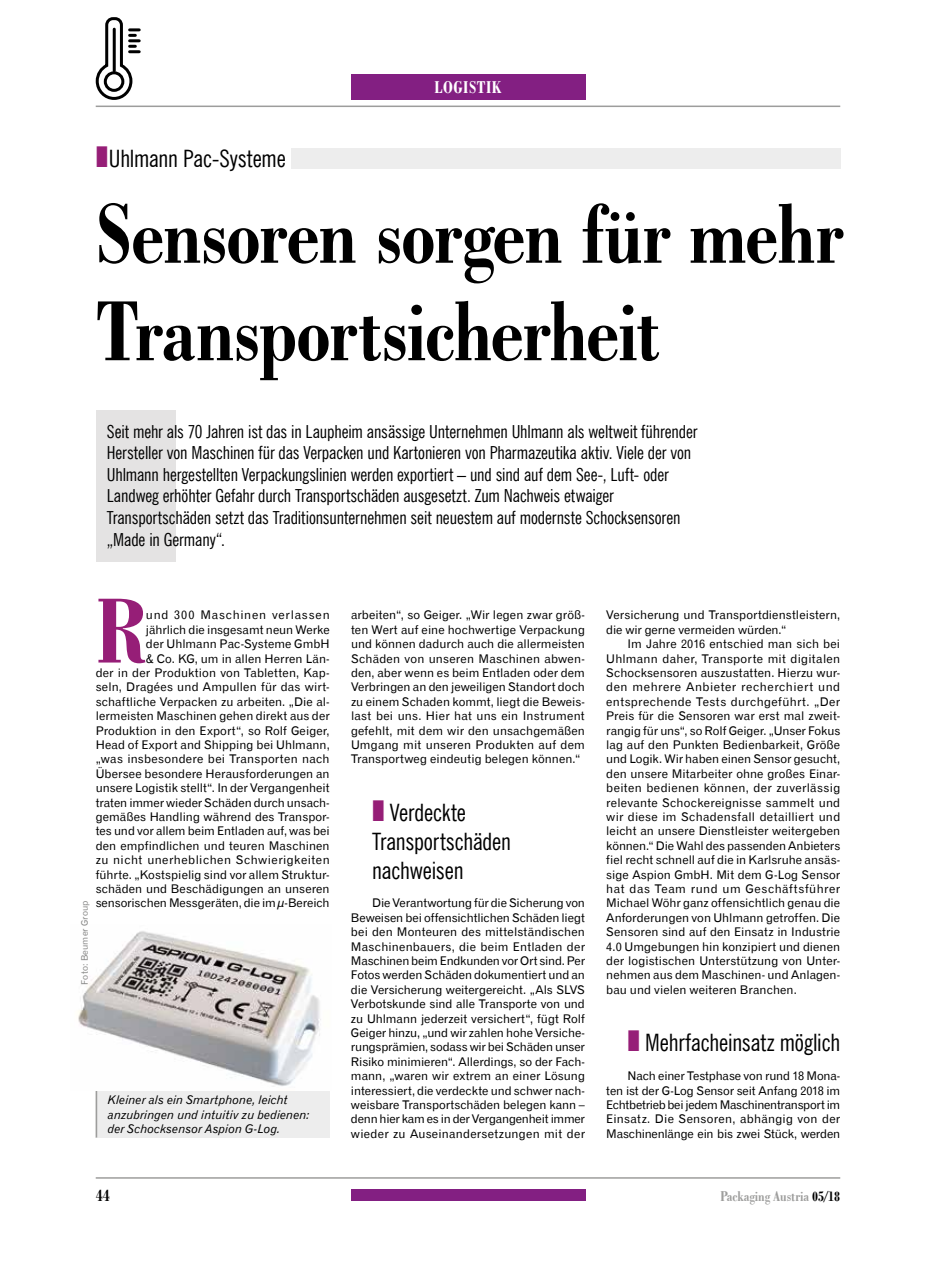
<style>
.page{position:relative;width:936px;height:1263px;background:#fff}
.page>*{position:absolute;margin:0;border:0;box-sizing:border-box;transform-origin:0 0}
.t1{font:97.65px "Bodoni Bd Cn EU";color:#961e77}
.t2{font:90px/97.5px "Bodoni Bd Cn EU";letter-spacing:-.02em;color:#000}
.t3{font:24px/28.8px "News Goth Cn EU";letter-spacing:-.01em;color:#000}
.t4{font:18px/21.6px "News Goth Cn EU";letter-spacing:-.005em;color:#000}
.t5{font:18px "Bodoni Bd Cn EU";letter-spacing:.03em;color:#fff}
.t6{font:18px "Bodoni Bd Cn EU";color:#000}
.t7{font:15px "Bodoni Bd Cn EU";color:#9d9d9c}
.t8{font:12px/14.4px "Gothic 720 EU";letter-spacing:.005em;color:#000;text-align:justify}
.t9{font:italic 12px/14.4px "Gothic 720 EU";letter-spacing:.005em;color:#000}
.t10{font:9px "Gothic 720 EU";letter-spacing:.015em;color:#878786}
.s1{color:#000}
</style>
<div class="page">
<hr style="left:96px;top:1177px;width:744px;height:2px;background:#9d9d9c">
<hr style="left:96px;top:106px;width:744px;height:1px;background:#9d9d9c">
<div style="left:351px;top:74px;width:234px;height:26px;background:#831f82"></div>
<div style="left:351px;top:1189px;width:234px;height:12px;background:#831f82"></div>
<div style="left:291px;top:148px;width:549px;height:20px;background:#ededed"></div>
<div style="left:96px;top:410px;width:80px;height:151px;background:#e4e3e3"></div>
<div style="left:96px;top:1091px;width:234px;height:46px;background:#ededed"></div>
<hr style="left:96px;top:1091px;width:1px;height:46px;background:#9d9d9c">
<img style="left:78px;top:931px;width:243px;height:156px">
<svg style="left:95px;top:17px;width:44px;height:83px"></svg>
<h3 class="t3" style="left:109px;top:146px;width:178px">Uhlmann Pac-Systeme</h3>
<h3 class="t5" style="left:434px;top:81px;width:68px">LOGISTIK</h3>
<h2 class="t2" style="left:96px;top:194px;width:749px">Sensoren sorgen für mehr<br>Transportsicherheit</h2>
<p class="t4" style="left:107px;top:422px;width:592px">Seit mehr als 70 Jahren ist das in Laupheim ansässige Unternehmen Uhlmann als weltweit führender Hersteller von Maschinen für das Verpacken und Kartonieren von Pharmazeutika aktiv. Viele der von Uhlmann hergestellten Verpackungslinien werden exportiert – und sind auf dem See-, Luft- oder Landweg erhöhter Gefahr durch Transportschäden ausgesetzt. Zum Nachweis etwaiger Transportschäden setzt das Traditionsunternehmen seit neuestem auf modernste Schocksensoren „Made in Germany“.</p>
<h1 class="t1" style="left:96px;top:598px;width:52px">R</h1>
<p class="t8" style="left:96px;top:608px;width:235px;text-align:right">und 300 Maschinen verlassen<br>jährlich die insgesamt neun Werke<br>der Uhlmann Pac-Systeme GmbH<br>&amp; Co. KG, um in allen Herren Län-<br>der in der Produktion von Tabletten, Kap&shy;seln, Dragées und Ampullen für das wirt&shy;schaftliche Verpacken zu arbeiten. „Die al&shy;lermeisten Maschinen gehen direkt aus der Produktion in den Export“, so Rolf Geiger, Head of Export and Shipping bei Uhlmann, „was insbesondere bei Transporten nach Übersee besondere Herausforderungen an unsere Logistik stellt“. In der Vergangenheit traten immer wieder Schäden durch unsach&shy;gemäßes Handling während des Transpor&shy;tes und vor allem beim Entladen auf, was bei den empfindlichen und teuren Maschinen zu nicht unerheblichen Schwierigkeiten führte. „Kostspielig sind vor allem Struktur&shy;schäden und Beschädigungen an unseren sensorischen Messgeräten, die im µ-Bereich</p>
<p class="t8" style="left:351px;top:608px;width:235px">arbeiten“, so Geiger. „Wir legen zwar größ&shy;ten Wert auf eine hochwertige Verpackung und können dadurch auch die allermeisten Schäden von unseren Maschinen abwen&shy;den, aber wenn es beim Entladen oder dem Verbringen an den jeweiligen Standort doch zu einem Schaden kommt, liegt die Beweis&shy;last bei uns. Hier hat uns ein Instrument gefehlt, mit dem wir den unsachgemäßen Umgang mit unseren Produkten auf dem Transportweg eindeutig belegen können.“</p>
<h3 class="t3" style="left:372px;top:800px;width:140px;text-indent:18px">Verdeckte<br>Transportschäden nachweisen</h3>
<p class="t8" style="left:351px;top:896px;width:235px;text-indent:21px">Die Verantwortung für die Sicherung von Beweisen bei offensichtlichen Schäden liegt bei den Monteuren des mittelständischen Maschinenbauers, die beim Entladen der Maschinen beim Endkunden vor Ort sind. Per Fotos werden Schäden dokumentiert und an die Versicherung weitergereicht. „Als SLVS Verbotskunde sind alle Transporte von und zu Uhlmann jederzeit versichert“, fügt Rolf Geiger hinzu, „und wir zahlen hohe Versiche&shy;rungsprämien, sodass wir bei Schäden unser Risiko minimieren“. Allerdings, so der Fach&shy;mann, „waren wir extrem an einer Lösung interessiert, die verdeckte und schwer nach&shy;weisbare Transportschäden belegen kann – denn hier kam es in der Vergangenheit immer wieder zu Auseinandersetzungen mit der</p>
<p class="t10" style="left:80px;top:984px;width:86px;rotate:-90deg">Foto: Beumer Group</p>
<p class="t9" style="left:108px;top:1092px;width:203px">Kleiner als ein Smartphone, leicht anzubringen und intuitiv zu bedienen: der Schocksensor Aspion G-Log.</p>
<p class="t8" style="left:606px;top:608px;width:235px">Versicherung und Transportdienstleistern, die wir gerne vermeiden würden.“</p>
<p class="t8" style="left:606px;top:637px;width:235px;text-indent:21px">Im Jahre 2016 entschied man sich bei Uhlmann daher, Transporte mit digitalen Schocksensoren auszustatten. Hierzu wur&shy;den mehrere Anbieter recherchiert und entsprechende Tests durchgeführt. „Der Preis für die Sensoren war erst mal zweit&shy;rangig für uns“, so Rolf Geiger. „Unser Fokus lag auf den Punkten Bedienbarkeit, Größe und Logik. Wir haben einen Sensor gesucht, den unsere Mitarbeiter ohne großes Einar&shy;beiten bedienen können, der zuverlässig relevante Schockereignisse sammelt und wir diese im Schadensfall detailliert und leicht an unsere Dienstleister weitergeben können.“ Die Wahl des passenden Anbieters fiel recht schnell auf die in Karlsruhe ansäs&shy;sige Aspion GmbH. Mit dem G-Log Sensor hat das Team rund um Geschäftsführer Michael Wöhr ganz offensichtlich genau die Anforderungen von Uhlmann getroffen. Die Sensoren sind auf den Einsatz in Industrie 4.0 Umgebungen hin konzipiert und dienen der logistischen Unterstützung von Unter&shy;nehmen aus dem Maschinen- und Anlagen&shy;bau und vielen weiteren Branchen.</p>
<h3 class="t3" style="left:645px;top:1030px;width:196px">Mehrfacheinsatz möglich</h3>
<p class="t8" style="left:606px;top:1069px;width:235px;text-indent:21px">Nach einer Testphase von rund 18 Mona&shy;ten ist der G-Log Sensor seit Anfang 2018 im Echtbetrieb bei jedem Maschinentransport im Einsatz. Die Sensoren, abhängig von der Maschinenlänge ein bis zwei Stück, werden</p>
<h3 class="t6" style="left:96px;top:1189px;width:16px">44</h3>
<p class="t7" style="left:720px;top:1191px;width:121px">Packaging Austria <span class="s1">05/18</span></p>
</div>
